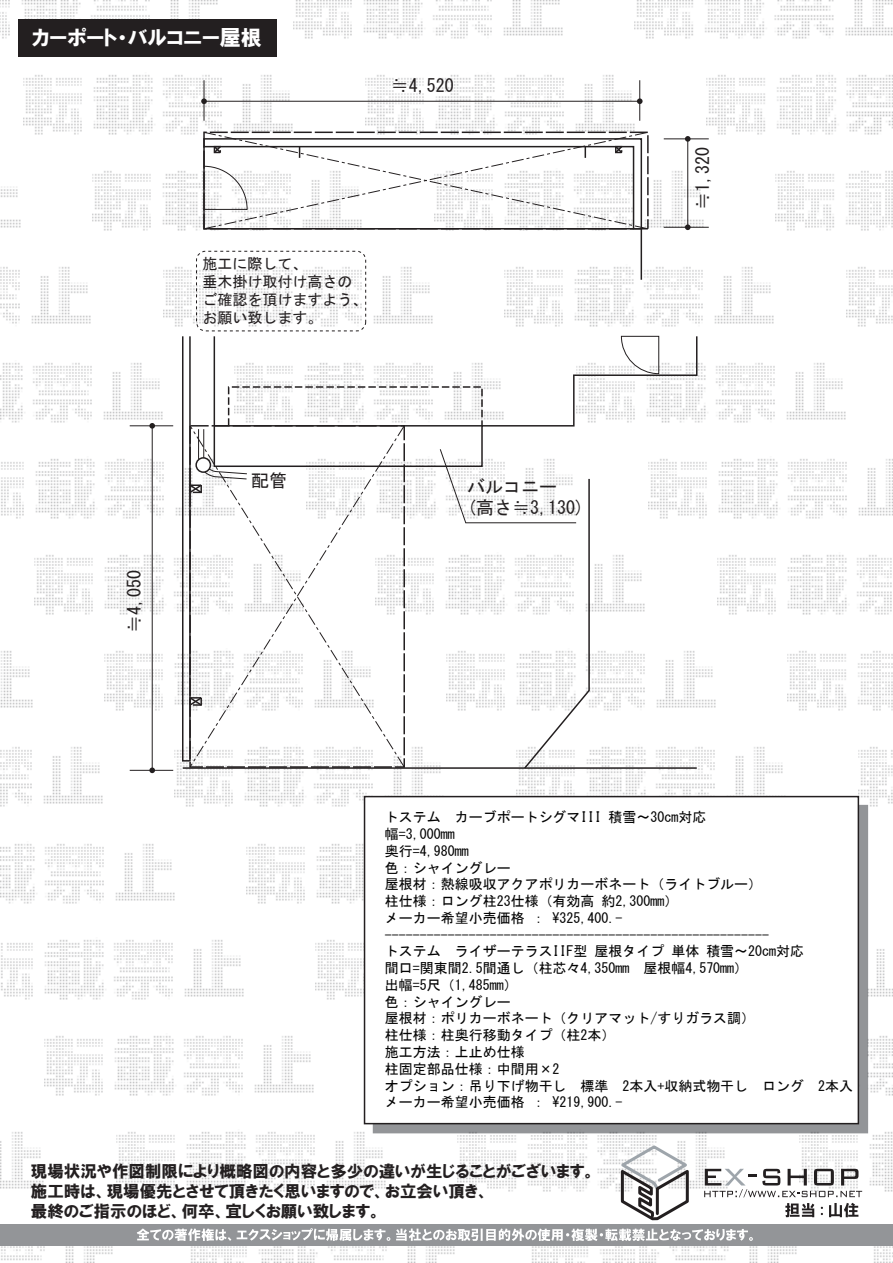
<style>
.page{position:relative;width:893px;height:1263px;background:#fff}
.page>*{position:absolute;margin:0;border:0;box-sizing:border-box;transform-origin:0 0}
.t1{font:21px "HGP Soei Kakugothic UB";color:#fff}
.t2{font:18px/21.6px "MS Gothic";color:#231f20}
.t3{font:16.5px/19.8px "HGP Soei Kakugothic UB";color:#231f20}
.t4{font:15px/18px "MS Gothic";color:#231f20}
.t5{font:13.95px/16.8px "MS Gothic";color:#030303}
</style>
<div class="page">
<img style="left:0;top:0;width:218px;height:39px">
<img style="left:293px;top:0;width:270px;height:39px">
<img style="left:635px;top:0;width:258px;height:39px">
<img style="left:24px;top:75px;width:270px;height:60px">
<img style="left:365px;top:75px;width:270px;height:56px">
<img style="left:707px;top:75px;width:186px;height:60px">
<img style="left:93px;top:171px;width:171px;height:60px">
<img style="left:0;top:186px;width:21px;height:42px">
<img style="left:446px;top:168px;width:258px;height:63px">
<img style="left:776px;top:171px;width:117px;height:60px">
<img style="left:163px;top:265px;width:270px;height:62px">
<img style="left:0;top:267px;width:91px;height:57px">
<img style="left:505px;top:264px;width:269px;height:63px">
<img style="left:846px;top:267px;width:47px;height:60px">
<img style="left:0;top:363px;width:163px;height:60px">
<img style="left:698px;top:363px;width:148px;height:60px">
<img style="left:1px;top:457px;width:187px;height:63px">
<img style="left:405px;top:468px;width:33px;height:51px">
<img style="left:648px;top:459px;width:245px;height:60px">
<img style="left:34px;top:553px;width:154px;height:63px">
<img style="left:405px;top:555px;width:240px;height:60px">
<img style="left:717px;top:555px;width:175px;height:60px">
<img style="left:105px;top:649px;width:83px;height:63px">
<img style="left:0;top:651px;width:33px;height:57px">
<img style="left:592px;top:651px;width:124px;height:60px">
<img style="left:788px;top:651px;width:105px;height:60px">
<img style="left:0;top:747px;width:103px;height:60px">
<img style="left:175px;top:747px;width:270px;height:61px">
<img style="left:858px;top:747px;width:35px;height:61px">
<img style="left:516px;top:747px;width:270px;height:49px">
<img style="left:0;top:844px;width:175px;height:60px">
<img style="left:247px;top:841px;width:117px;height:63px">
<img style="left:1px;top:940px;width:243px;height:60px">
<img style="left:316px;top:937px;width:48px;height:63px">
<img style="left:868px;top:937px;width:25px;height:63px">
<img style="left:45px;top:1036px;width:269px;height:60px">
<img style="left:868px;top:1033px;width:25px;height:63px">
<img style="left:0;top:1132px;width:44px;height:57px">
<img style="left:116px;top:1129px;width:270px;height:63px">
<img style="left:800px;top:1129px;width:93px;height:63px">
<img style="left:458px;top:1133px;width:270px;height:59px">
<img style="left:0;top:1245px;width:117px;height:18px">
<img style="left:188px;top:1245px;width:270px;height:18px">
<img style="left:872px;top:1245px;width:21px;height:18px">
<img style="left:530px;top:1245px;width:270px;height:18px">
<svg style="left:189px;top:425px;width:216px;height:342px"></svg>
<hr style="left:641px;top:229px;width:1px;height:51px;background:#231f20">
<svg style="left:202px;top:131px;width:447px;height:99px"></svg>
<svg style="left:213px;top:335px;width:485px;height:133px"></svg>
<svg style="left:621px;top:336px;width:38px;height:38px"></svg>
<hr style="left:214px;top:425px;width:268px;height:2px;background:#231f20">
<div style="left:228px;top:386px;width:255px;height:41px;border:2px dashed #231f20"></div>
<div style="left:182px;top:336px;width:9px;height:425px;border:2px solid #231f20"></div>
<hr style="left:183px;top:767px;width:514px;height:2px;background:#231f20">
<svg style="left:188px;top:428px;width:60px;height:66px"></svg>
<div style="left:196px;top:458px;width:14px;height:14px;background:#fff;border-radius:50%"></div>
<div style="left:195px;top:457px;width:16px;height:16px;border:2px solid #231f20;border-radius:50%"></div>
<svg style="left:617px;top:1143px;width:74px;height:78px"></svg>
<svg style="left:704px;top:1169px;width:158px;height:28px"></svg>
<div style="left:373px;top:805px;width:495px;height:328px;background:linear-gradient(to bottom,#8e8f92,#8e9093);border:2px solid #939598"></div>
<div style="left:364px;top:796px;width:495px;height:328px;background:#fff;border:2px solid #231f20"></div>
<div style="left:18px;top:19px;width:259px;height:38px;background:#231f20"></div>
<div style="left:0;top:1224px;width:893px;height:21px;background:#939598"></div>
<svg style="left:137px;top:1228px;width:94px;height:13px"></svg>
<svg style="left:237px;top:1228px;width:153px;height:13px"></svg>
<svg style="left:396px;top:1228px;width:357px;height:13px"></svg>
<svg style="left:785px;top:1203px;width:29px;height:14px"></svg>
<svg style="left:829px;top:1203px;width:29px;height:14px"></svg>
<hr style="left:130px;top:425px;width:43px;height:1px;background:#231f20">
<hr style="left:130px;top:770px;width:43px;height:1px;background:#231f20">
<hr style="left:152px;top:426px;width:1px;height:344px;background:#231f20">
<svg style="left:149px;top:423px;width:6px;height:6px"></svg>
<svg style="left:149px;top:767px;width:6px;height:6px"></svg>
<svg style="left:439px;top:448px;width:152px;height:322px"></svg>
<hr style="left:204px;top:80px;width:1px;height:41px;background:#231f20">
<hr style="left:639px;top:80px;width:1px;height:41px;background:#231f20">
<hr style="left:204px;top:101px;width:436px;height:1px;background:#231f20">
<svg style="left:637px;top:98px;width:6px;height:6px"></svg>
<svg style="left:201px;top:98px;width:6px;height:6px"></svg>
<hr style="left:664px;top:138px;width:45px;height:1px;background:#231f20">
<hr style="left:664px;top:227px;width:45px;height:1px;background:#231f20">
<hr style="left:687px;top:139px;width:1px;height:88px;background:#231f20">
<svg style="left:685px;top:224px;width:6px;height:6px"></svg>
<svg style="left:685px;top:136px;width:6px;height:6px"></svg>
<div style="left:196px;top:251px;width:170px;height:80px;border:1px dashed #231f20;border-radius:9px"></div>
<h1 class="t1" style="left:32px;top:27px;width:231px">カーポート・バルコニー屋根</h1>
<p class="t2" style="left:391px;top:75px;width:64px">≒4,520</p>
<p class="t2" style="left:123px;top:633px;width:64px;rotate:-90deg">≒4,050</p>
<p class="t4" style="left:203px;top:254px;width:166px">施工に際して、<br>垂木掛け取付け高さのご確認を頂けますよう、お願い致します。</p>
<p class="t2" style="left:251px;top:469px;width:37px">配管</p>
<p class="t2" style="left:467px;top:475px;width:118px">バルコニー<br>(高さ≒3,130)</p>
<p class="t2" style="left:692px;top:210px;width:64px;rotate:-90deg">≒1,320</p>
<p class="t5" style="left:385px;top:809px;width:469px">トステム カーブポートシグマIII 積雪～30cm対応<br>幅=3,000mm<br>奥行=4,980mm<br>色：シャイングレー<br>屋根材：熱線吸収アクアポリカーボネート（ライトブルー）<br>柱仕様：ロング柱23仕様（有効高 約2,300mm）<br>メーカー希望小売価格 ： \325,400.- -------------------------------------------------------<br>トステム ライザーテラスIIF型 屋根タイプ 単体 積雪～20cm対応<br>間口=関東間2.5間通し（柱芯々4,350mm　屋根幅4,570mm）<br>出幅=5尺（1,485mm）<br>色：シャイングレー<br>屋根材：ポリカーボネート（クリアマット/すりガラス調）<br>柱仕様：柱奥行移動タイプ（柱2本）<br>施工方法：上止め仕様<br>柱固定部品仕様：中間用×2<br>オプション：吊り下げ物干し　標準　2本入+収納式物干し　ロング　2本入メーカー希望小売価格 ： \219,900.-</p>
<p class="t3" style="left:31px;top:1161px;width:566px">現場状況や作図制限により概略図の内容と多少の違いが生じることがございます。施工時は、現場優先とさせて頂きたく思いますので、お立会い頂き、<br>最終のご指示のほど、何卒、宜しくお願い致します。</p>
</div>
